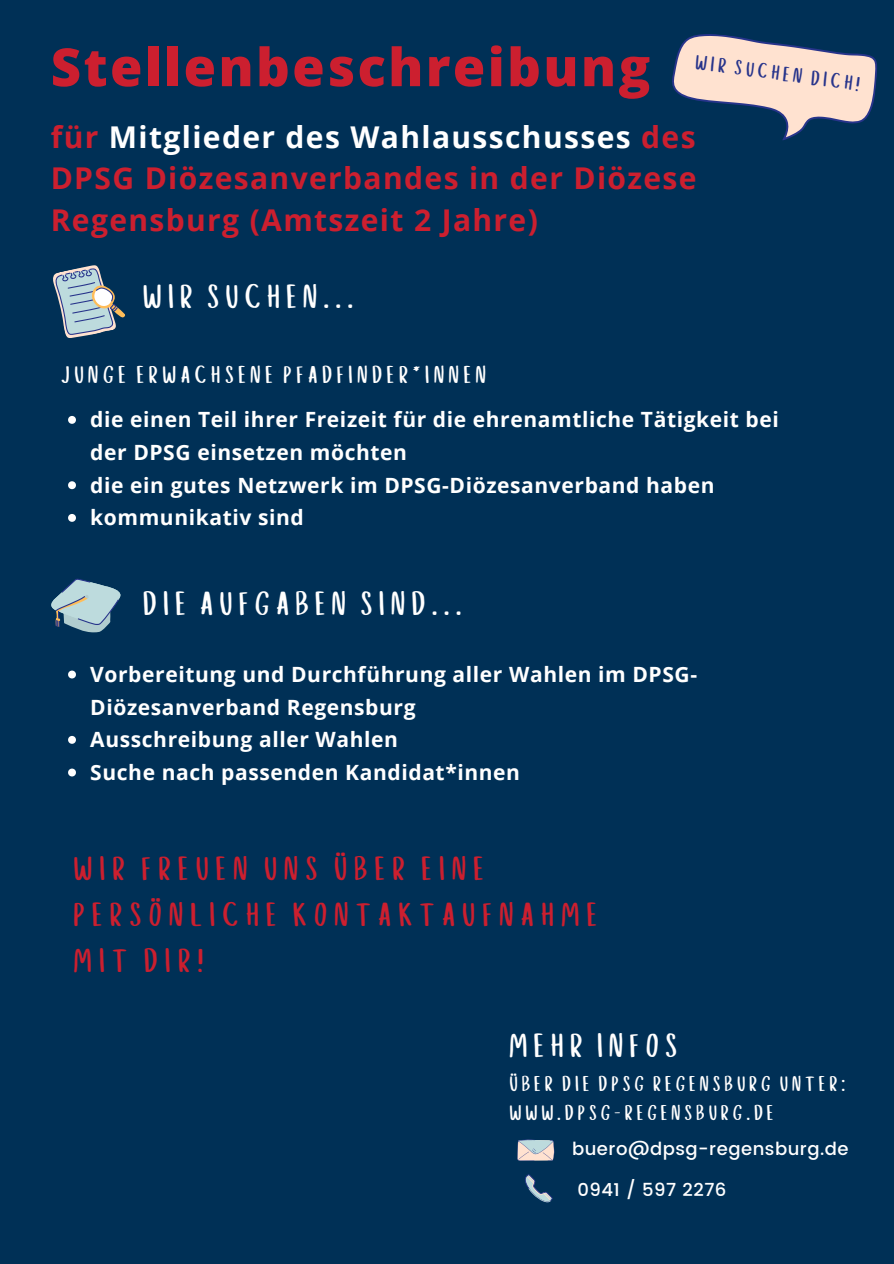
<style>
.page{position:relative;width:894px;height:1264px;background:#fff}
.page>*{position:absolute;margin:0;border:0;box-sizing:border-box;transform-origin:0 0}
.t1{font:800 52.5px "Open Sans";letter-spacing:.045em;color:#cc1f2f}
.t2{font:33px/46.2px "Cup Cakes";letter-spacing:.03em;color:#cc1f2f}
.t3{font:33px "Cup Cakes";color:#fff}
.t4{font:700 30px/41.7px "Open Sans";letter-spacing:.045em;color:#cc1f2f;text-align:justify}
.t5{font:24px "Cup Cakes";color:#fff}
.t6{font:700 21px/32.7px "Open Sans";letter-spacing:.03em;color:#fff}
.t7{font:21px/29.2px "Cup Cakes";color:#fff}
.t8{font:20.4px "Cup Cakes";color:#27348b}
.t9{font:500 18px "Poppins";letter-spacing:.03em;color:#fff}
.s1{color:#fff}
</style>
<div class="page">
<div style="left:0;top:0;width:893px;height:1263px;background:#003056"></div>
<svg style="left:51px;top:578px;width:69px;height:54px"></svg>
<svg style="left:53px;top:265px;width:72px;height:73px"></svg>
<svg style="left:68px;top:416px;width:8px;height:8px"></svg>
<svg style="left:68px;top:481px;width:8px;height:8px"></svg>
<svg style="left:68px;top:514px;width:8px;height:8px"></svg>
<svg style="left:672px;top:34px;width:205px;height:106px"></svg>
<svg style="left:68px;top:670px;width:8px;height:8px"></svg>
<svg style="left:68px;top:736px;width:8px;height:7px"></svg>
<svg style="left:68px;top:768px;width:8px;height:8px"></svg>
<svg style="left:517px;top:1139px;width:37px;height:21px"></svg>
<svg style="left:525px;top:1174px;width:27px;height:29px"></svg>
<h1 class="t1" style="left:51px;top:30px;width:601px">Stellenbeschreibung</h1>
<h3 class="t4" style="left:51px;top:115px;width:647px">für <span class="s1">Mitglieder des Wahlausschusses</span> des DPSG Diözesanverbandes in der Diözese Regensburg (Amtszeit 2 Jahre)</h3>
<p class="t8" style="left:698px;top:48px;width:171px;rotate:8deg">WIR SUCHEN DICH!</p>
<h2 class="t3" style="left:144px;top:274px;width:218px">WIR SUCHEN...</h2>
<p class="t5" style="left:62px;top:359px;width:431px">JUNGE ERWACHSENE PFADFINDER*INNEN</p>
<p class="t6" style="left:90px;top:402px;width:690px">die einen Teil ihrer Freizeit für die ehrenamtliche Tätigkeit bei der DPSG einsetzen möchten<br>die ein gutes Netzwerk im DPSG-Diözesanverband haben kommunikativ sind</p>
<h2 class="t3" style="left:144px;top:582px;width:326px">DIE AUFGABEN SIND...</h2>
<p class="t6" style="left:90px;top:657px;width:608px">Vorbereitung und Durchführung aller Wahlen im DPSG-Diözesanverband Regensburg<br>Ausschreibung aller Wahlen<br>Suche nach passenden Kandidat*innen</p>
<h2 class="t2" style="left:74px;top:847px;width:531px">WIR FREUEN UNS ÜBER EINE<br>PERSÖNLICHE KONTAKTAUFNAHME<br>MIT DIR!</h2>
<h2 class="t3" style="left:510px;top:1023px;width:176px">MEHR INFOS</h2>
<p class="t7" style="left:510px;top:1069px;width:341px">ÜBER DIE DPSG REGENSBURG UNTER:<br>WWW.DPSG-REGENSBURG.DE</p>
<p class="t9" style="left:572px;top:1138px;width:278px">buero@dpsg-regensburg.de</p>
<p class="t9" style="left:577px;top:1179px;width:150px">0941 / 597 2276</p>
</div>
